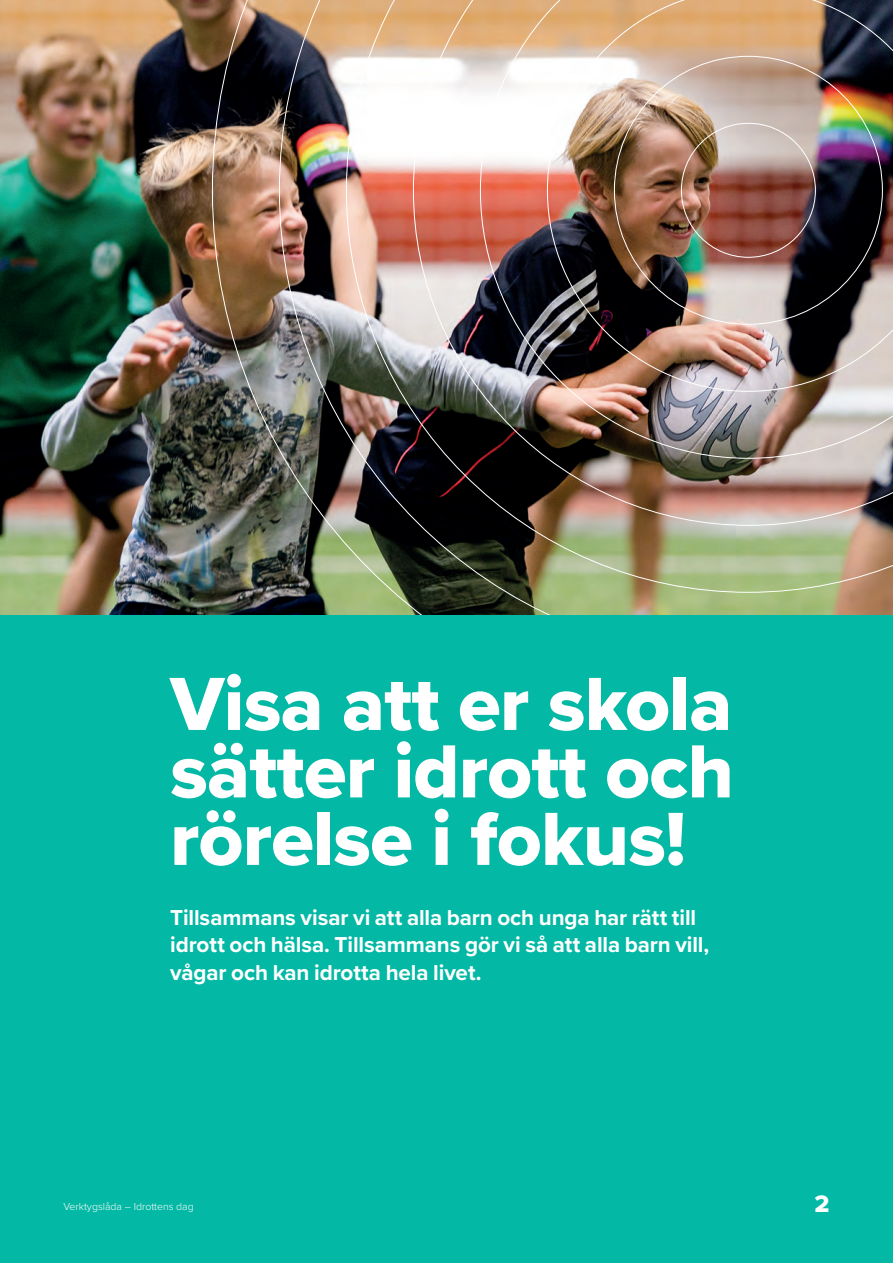
<style>
.page{position:relative;width:893px;height:1263px;background:#fff}
.page>*{position:absolute;margin:0;border:0;box-sizing:border-box;transform-origin:0 0}
.t1{font:78px/67.5px "Proxima Nova Extrabld";letter-spacing:-.01em;color:#fff;text-align:justify}
.t2{font:24.75px "Proxima Nova Extrabld";color:#fff}
.t3{font:700 22.35px/27.5px "Proxima Nova";letter-spacing:-.005em;color:#fff}
.t4{font:300 10.5px "Proxima Nova";color:#fff}
</style>
<div class="page">
<img style="left:0;top:0;width:212px;height:615px">
<img style="left:212px;top:0;width:681px;height:615px">
<div style="left:0;top:615px;width:893px;height:648px;background:#03b8a4"></div>
<h1 class="t1" style="left:170px;top:669px;width:565px">Visa att er skola sätter idrott och rörelse i fokus!</h1>
<p class="t3" style="left:170px;top:903px;width:541px">Tillsammans visar vi att alla barn och unga har rätt till idrott och hälsa. Tillsammans gör vi så att alla barn vill, vågar och kan idrotta hela livet.</p>
<p class="t4" style="left:63px;top:1199px;width:132px">Verktygslåda – Idrottens dag</p>
<p class="t2" style="left:814px;top:1186px;width:17px">2</p>
</div>
